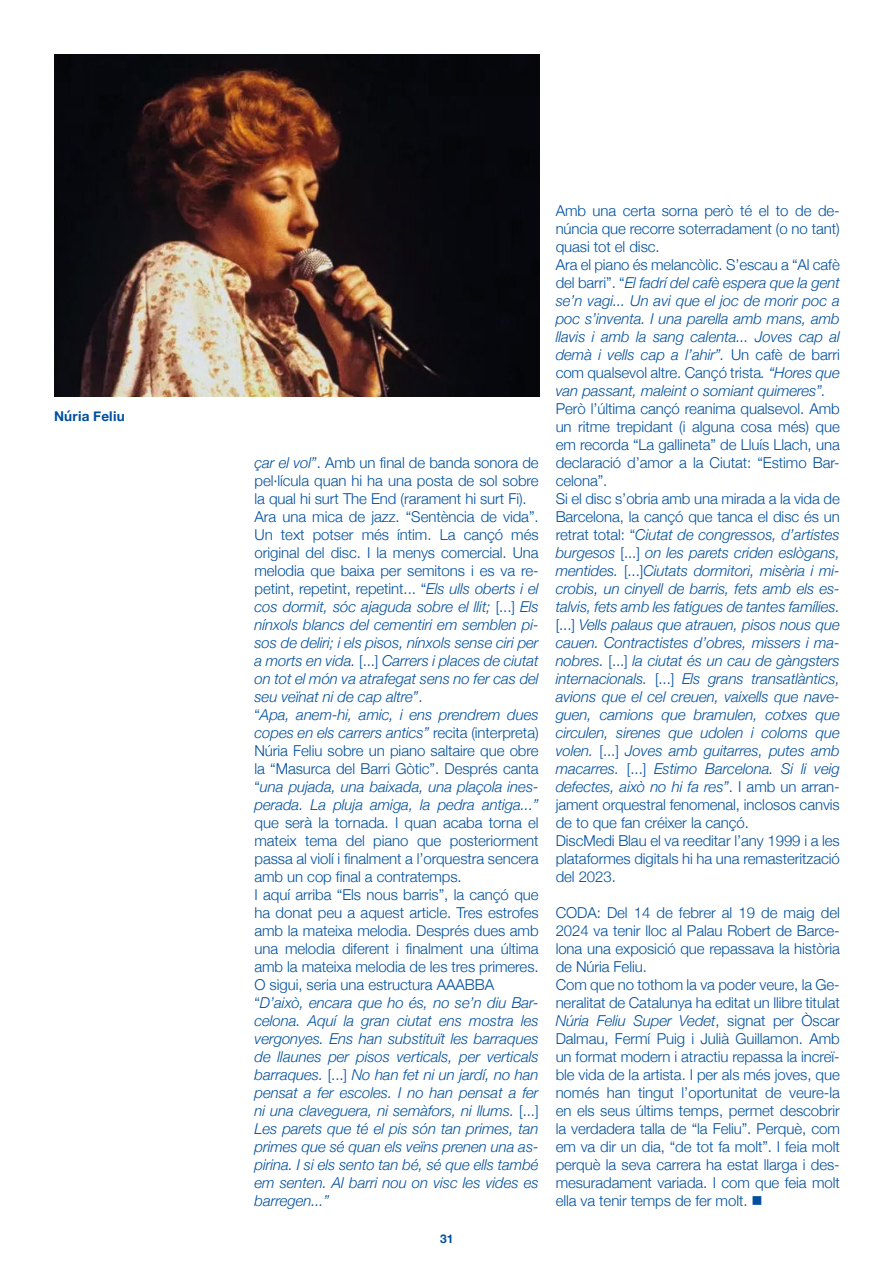
<style>
.page{position:relative;width:893px;height:1263px;background:#fff}
.page>*{position:absolute;margin:0;border:0;box-sizing:border-box;transform-origin:0 0}
.OK_-_cos_text{font:italic 300 15px/18px "Helvetica Neue";letter-spacing:-.005em;color:#004f9f;text-align:justify}
.OK_-_cos_text-2{font:300 15px/18px "Helvetica Neue";letter-spacing:-.005em;color:#004f9f;text-align:justify}
.OK_-_peu_de_foto{font:700 13.5px "Helvetica Neue";letter-spacing:.015em;color:#004f9f}
.t1{font:700 12px "Helvetica Neue";color:#004f9f}
.s1{font-style:italic}
.s2{font-style:normal}
</style>
<div class="page">
<img style="left:54px;top:54px;width:485px;height:342px">
<p class="OK_-_peu_de_foto" style="left:54px;top:405px;width:72px">Núria Feliu</p>
<p class="OK_-_cos_text-2" style="left:254px;top:453px;width:286px"><span class="s1">çar el vol”</span>. Amb un final de banda sonora de pel·lícula quan hi ha una posta de sol sobre la qual hi surt The End (rarament hi surt Fi).</p>
<p class="OK_-_cos_text" style="left:254px;top:507px;width:286px"><span class="s2">Ara una mica de jazz. “Sentència de vida”.<br>Un text potser més íntim. La cançó més original del disc. I la menys comercial. Una melodia que baixa per semitons i es va re&shy;petint, repetint, repetint... “</span>Els ulls oberts i el cos dormit, sóc ajaguda sobre el llit; <span class="s2">[...]</span> Els nínxols blancs del cementiri em semblen pi&shy;sos de deliri; i els pisos, nínxols sense ciri per a morts en vida. <span class="s2">[...]</span> Carrers i places de ciutat on tot el món va atrafegat sens no fer cas del seu veïnat ni de cap altre”<span class="s2">.</span></p>
<p class="OK_-_cos_text-2" style="left:254px;top:705px;width:286px">“<span class="s1">Apa, anem-hi, amic, i ens prendrem dues copes en els carrers antics”</span> recita (interpreta)<br>Núria Feliu sobre un piano saltaire que obre la “Masurca del Barri Gòtic”. Després canta “<span class="s1">una pujada, una baixada, una plaçola ines&shy;perada. La pluja amiga, la pedra antiga...” </span>que serà la tornada. I quan acaba torna el mateix tema del piano que posteriorment passa al violí i finalment a l’orquestra sencera amb un cop final a contratemps.</p>
<p class="OK_-_cos_text-2" style="left:254px;top:885px;width:286px">I aquí arriba “Els nous barris”, la cançó que ha donat peu a aquest article. Tres estrofes amb la mateixa melodia. Després dues amb una melodia diferent i finalment una última amb la mateixa melodia de les tres primeres.<br>O sigui, seria una estructura AAABBA</p>
<p class="OK_-_cos_text" style="left:254px;top:993px;width:286px"><span class="s2">“</span>D’això, encara que ho és, no se’n diu Bar&shy;celona. Aquí la gran ciutat ens mostra les vergonyes. Ens han substituït les barraques de llaunes per pisos verticals, per verticals barraques. <span class="s2">[...]</span> No han fet ni un jardí, no han pensat a fer escoles. I no han pensat a fer ni una claveguera, ni semàfors, ni llums. <span class="s2">[...] </span>Les parets que té el pis són tan primes, tan primes que sé quan els veïns prenen una as&shy;pirina. I si els sento tan bé, sé que ells també em senten. Al barri nou on visc les vides es barregen...”</p>
<p class="t1" style="left:440px;top:1229px;width:15px">31</p>
<p class="OK_-_cos_text-2" style="left:556px;top:201px;width:286px">Amb una certa sorna però té el to de de&shy;núncia que recorre soterradament (o no tant) quasi tot el disc.</p>
<p class="OK_-_cos_text" style="left:556px;top:255px;width:286px"><span class="s2">Ara el piano és melancòlic. S’escau a “Al cafè del barri”. “</span>El fadrí del cafè espera que la gent se’n vagi... Un avi que el joc de morir poc a poc s’inventa. I una parella amb mans, amb llavis i amb la sang calenta... Joves cap al demà i vells cap a l’ahir”. <span class="s2">Un cafè de barri com qualsevol altre. Cançó trista</span>. “Hores que van passant, maleint o somiant quimeres”.</p>
<p class="OK_-_cos_text-2" style="left:556px;top:399px;width:286px">Però l’última cançó reanima qualsevol. Amb un ritme trepidant (i alguna cosa més) que em recorda “La gallineta” de Lluís Llach, una declaració d’amor a la Ciutat: “Estimo Bar&shy;celona”.</p>
<p class="OK_-_cos_text" style="left:556px;top:489px;width:286px"><span class="s2">Si el disc s’obria amb una mirada a la vida de Barcelona, la cançó que tanca el disc és un retrat total: “</span>Ciutat de congressos, d’artistes burgesos <span class="s2">[...]</span> on les parets criden eslògans, mentides. <span class="s2">[...]</span>Ciutats dormitori, misèria i mi&shy;crobis, un cinyell de barris, fets amb els es&shy;talvis, fets amb les fatigues de tantes famílies. <span class="s2">[...]</span> Vells palaus que atrauen, pisos nous que cauen. Contractistes d’obres, missers i ma&shy;nobres. <span class="s2">[...]</span> la ciutat és un cau de gàngsters internacionals. <span class="s2">[...]</span> Els grans transatlàntics, avions que el cel creuen, vaixells que nave&shy;guen, camions que bramulen, cotxes que circulen, sirenes que udolen i coloms que volen. <span class="s2">[...]</span> Joves amb guitarres, putes amb macarres. <span class="s2">[...]</span> Estimo Barcelona. Si li veig defectes, això no hi fa res”<span class="s2">. I amb un arran&shy;jament orquestral fenomenal, inclosos canvis de to que fan créixer la cançó.</span></p>
<p class="OK_-_cos_text-2" style="left:556px;top:831px;width:286px">DiscMedi Blau el va reeditar l’any 1999 i a les plataformes digitals hi ha una remasterització del 2023.</p>
<p class="OK_-_cos_text-2" style="left:556px;top:903px;width:286px">CODA: Del 14 de febrer al 19 de maig del 2024 va tenir lloc al Palau Robert de Barce&shy;lona una exposició que repassava la història de Núria Feliu.</p>
<p class="OK_-_cos_text-2" style="left:556px;top:975px;width:286px">Com que no tothom la va poder veure, la Ge&shy;neralitat de Catalunya ha editat un llibre titulat <span class="s1">Núria Feliu Super Vedet</span>, signat per Òscar Dalmau, Fermí Puig i Julià Guillamon. Amb un format modern i atractiu repassa la increï&shy;ble vida de la artista. I per als més joves, que només han tingut l’oportunitat de veure-la en els seus últims temps, permet descobrir la verdadera talla de “la Feliu”. Perquè, com em va dir un dia, “de tot fa molt”. I feia molt perquè la seva carrera ha estat llarga i des&shy;mesuradament variada. I com que feia molt ella va tenir temps de fer molt. ■</p>
</div>
